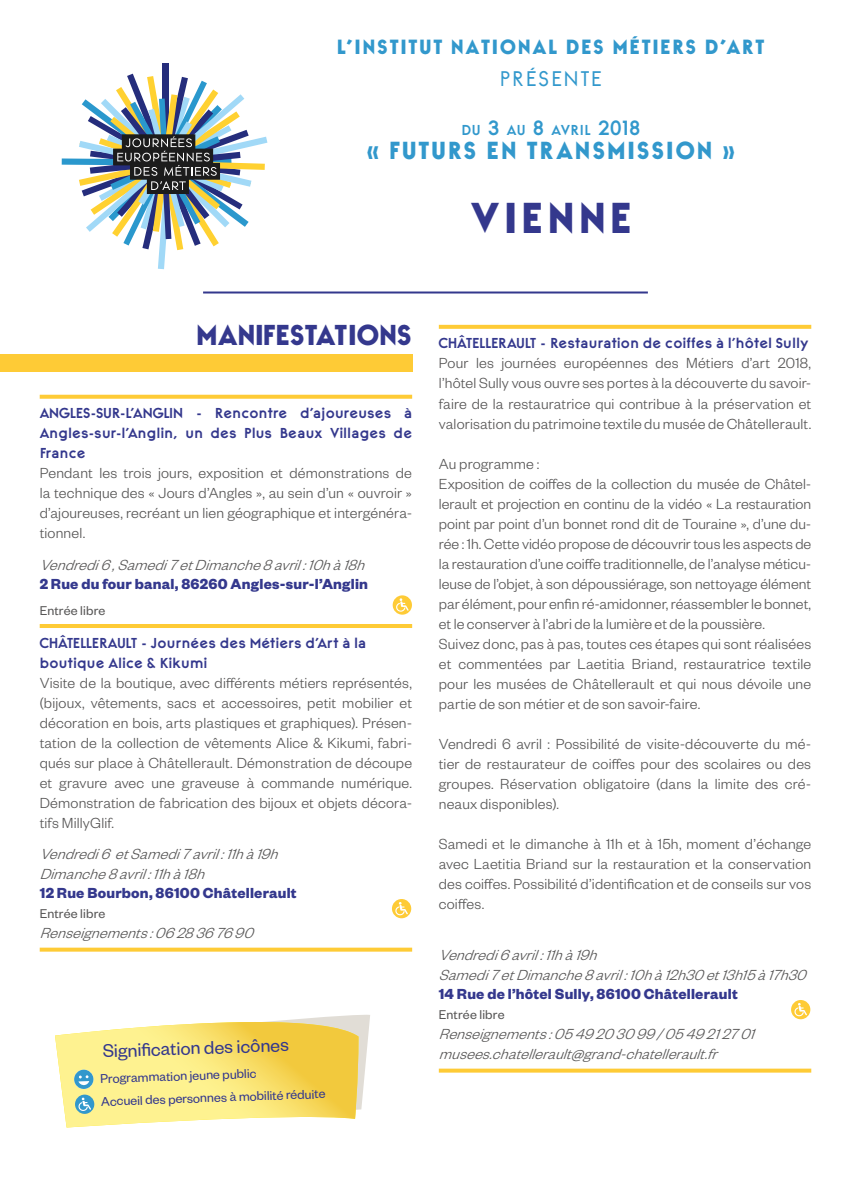
<style>
.page{position:relative;width:851px;height:1191px;background:#fff}
.page>*{position:absolute;margin:0;border:0;box-sizing:border-box;transform-origin:0 0}
.t1{font:900 42px "Berline";letter-spacing:.12em;color:#34388d}
.t2{font:900 28px "Berline";color:#34388d}
.t3{font:900 24px "Berline";letter-spacing:.08em;color:#3298cc}
.t4{font:20.6px "Berline";letter-spacing:.08em;color:#3298cc}
.t5{font:900 20px "Berline";color:#3298cc}
.t6{font:20px "Founders Grotesk";color:#34388d}
.t7{font:300 16px/20px "Founders Grotesk";letter-spacing:.005em;color:#575656;text-align:justify}
.t8{font:italic 300 16px/20px "Founders Grotesk";color:#575656}
.t9{font:700 16px "Founders Grotesk";letter-spacing:.015em;color:#34388d}
.t10{font:700 14px/20px "Berline";letter-spacing:.01em;color:#34388d;text-align:justify}
.t11{font:14px/22.8px "Founders Grotesk";color:#34388d}
.t12{font:14px "Founders Grotesk";letter-spacing:.01em;color:#575656}
.t13{font:700 14px "Berline";letter-spacing:.035em;color:#3298cc}
.s1{font-size:20px}
</style>
<div class="page">
<div style="left:162px;top:63px;width:6px;height:123px;background:#252d7c"></div>
<svg style="left:62px;top:74px;width:205px;height:195px"></svg>
<div style="left:0;top:354px;width:412px;height:17px;background:#fecb36"></div>
<svg style="left:40px;top:395px;width:372px;height:4px"></svg>
<hr style="left:40px;top:624px;width:372px;height:4px;background:#fecb36">
<svg style="left:40px;top:947px;width:372px;height:4px"></svg>
<svg style="left:392px;top:595px;width:20px;height:19px"></svg>
<svg style="left:396px;top:598px;width:12px;height:13px"></svg>
<svg style="left:392px;top:899px;width:19px;height:19px"></svg>
<svg style="left:395px;top:902px;width:13px;height:13px"></svg>
<hr style="left:203px;top:291px;width:444px;height:2px;background:#34388d">
<svg style="left:439px;top:325px;width:372px;height:4px"></svg>
<svg style="left:439px;top:1068px;width:372px;height:4px"></svg>
<svg style="left:791px;top:1000px;width:19px;height:19px"></svg>
<svg style="left:794px;top:1003px;width:12px;height:13px"></svg>
<svg style="left:55px;top:1014px;width:315px;height:113px"></svg>
<p class="t5" style="left:337px;top:35px;width:30px">L’INSTITUT</p>
<p class="t5" style="left:451px;top:35px;width:15px">NATIONA</p>
<p class="t5" style="left:548px;top:35px;width:105px">L DES MÉTIERS</p>
<p class="t5" style="left:705px;top:35px;width:35px">D’ART</p>
<p class="t4" style="left:500px;top:67px;width:103px">PRÉSENTE</p>
<p class="t13" style="left:461px;top:121px;width:180px">DU <span class="s1">3</span> AU <span class="s1">8</span> AVRIL <span class="s1">2018</span></p>
<h3 class="t3" style="left:367px;top:136px;width:369px">« FUTURS EN TRANSMISSION »</h3>
<h1 class="t1" style="left:470px;top:193px;width:163px">VIENNE</h1>
<h2 class="t2" style="left:196px;top:319px;width:17px">MANI</h2>
<h2 class="t2" style="left:263px;top:319px;width:29px">FESTATIONS</h2>
<p class="t10" style="left:40px;top:403px;width:374px">Angles-sur-l’Anglin - Rencontre d’ajoureuses à Angles-sur-l’Anglin, un des Plus Beaux Villages de France</p>
<p class="t7" style="left:40px;top:462px;width:374px">Pendant les trois jours, exposition et démonstrations de la technique des « Jours d’Angles », au sein d’un « ouvroir » d’ajoureuses, recréant un lien géographique et intergénéra&shy;tionnel.</p>
<p class="t8" style="left:40px;top:554px;width:332px">Vendredi6,Samedi7etDimanche8avril:10hà18h</p>
<p class="t9" style="left:40px;top:573px;width:330px">2 Rue du four banal, 86260 Angles-sur-l’Anglin</p>
<p class="t12" style="left:40px;top:601px;width:67px">Entrée libre</p>
<p class="t10" style="left:40px;top:632px;width:328px">Châtellerault - Journées des Métiers d’Art à la boutique Alice &amp; Kikumi</p>
<p class="t7" style="left:40px;top:672px;width:374px">Visite de la boutique, avec différents métiers représentés, (bijoux, vêtements, sacs et accessoires, petit mobilier et décoration en bois, arts plastiques et graphiques). Présen&shy;tation de la collection de vêtements Alice &amp; Kikumi, fabri&shy;qués sur place à Châtellerault. Démonstration de découpe et gravure avec une graveuse à commande numérique.<br>Démonstration de fabrication des bijoux et objets décora&shy;tifs MillyGlif.</p>
<p class="t8" style="left:40px;top:843px;width:245px">Vendredi6etSamedi7avril:11hà19h<br>Dimanche8avril:11hà18h</p>
<p class="t9" style="left:40px;top:883px;width:258px">12 Rue Bourbon, 86100 Châtellerault</p>
<p class="t12" style="left:40px;top:905px;width:67px">Entrée libre</p>
<p class="t8" style="left:40px;top:922px;width:220px">Renseignements:0628367690</p>
<p class="t6" style="left:102px;top:1038px;width:187px;rotate:-2deg">Signifi cation des icônes</p>
<p class="t11" style="left:100px;top:1066px;width:226px;rotate:-2deg">Programmation jeune public<br>Accueil des personnes à mobilité réduite</p>
<p class="t10" style="left:439px;top:333px;width:371px">Châtellerault - Restauration de coiffes à l’hôtel Sully</p>
<p class="t7" style="left:439px;top:352px;width:374px">Pour les journées européennes des Métiers d’art 2018, l’hôtel Sully vous ouvre ses portes à la découverte du savoir&shy;faire de la restauratrice qui contribue à la préservation et valorisation du patrimoine textile du musée de Châtellerault.</p>
<p class="t7" style="left:439px;top:452px;width:374px;text-align:left">Au programme :<br>Exposition de coiffes de la collection du musée de Châtel&shy;lerault et projection en continu de la vidéo « La restauration point par point d’un bonnet rond dit de Touraine », d’une du&shy;rée : 1h. Cette vidéo propose de découvrir tous les aspects de la restauration d’une coiffe traditionnelle, de l’analyse méticu&shy;leuse de l’objet, à son dépoussiérage, son nettoyage élément par élément, pour enfin ré-amidonner, réassembler le bonnet, et le conserver à l’abri de la lumière et de la poussière.<br>Suivez donc, pas à pas, toutes ces étapes qui sont réalisées et commentées par Laetitia Briand, restauratrice textile pour les musées de Châtellerault et qui nous dévoile une partie de son métier et de son savoir-faire.</p>
<p class="t7" style="left:439px;top:732px;width:374px">Vendredi 6 avril : Possibilité de visite-découverte du mé&shy;tier de restaurateur de coiffes pour des scolaires ou des groupes. Réservation obligatoire (dans la limite des cré&shy;neaux disponibles).</p>
<p class="t7" style="left:439px;top:832px;width:374px">Samedi et le dimanche à 11h et à 15h, moment d’échange avec Laetitia Briand sur la restauration et la conservation des coiffes. Possibilité d’identification et de conseils sur vos coiffes.</p>
<p class="t8" style="left:439px;top:944px;width:374px">Vendredi6avril:11hà19h<br>Samedi7etDimanche8avril:10hà12h30et13h15à17h30</p>
<p class="t9" style="left:439px;top:984px;width:300px">14 Rue de l’hôtel Sully, 86100 Châtellerault</p>
<p class="t12" style="left:439px;top:1006px;width:67px">Entrée libre</p>
<p class="t8" style="left:439px;top:1023px;width:323px">Renseignements:0549203099/0549212701 musees.chatellerault@grand-chatellerault.fr</p>
</div>
